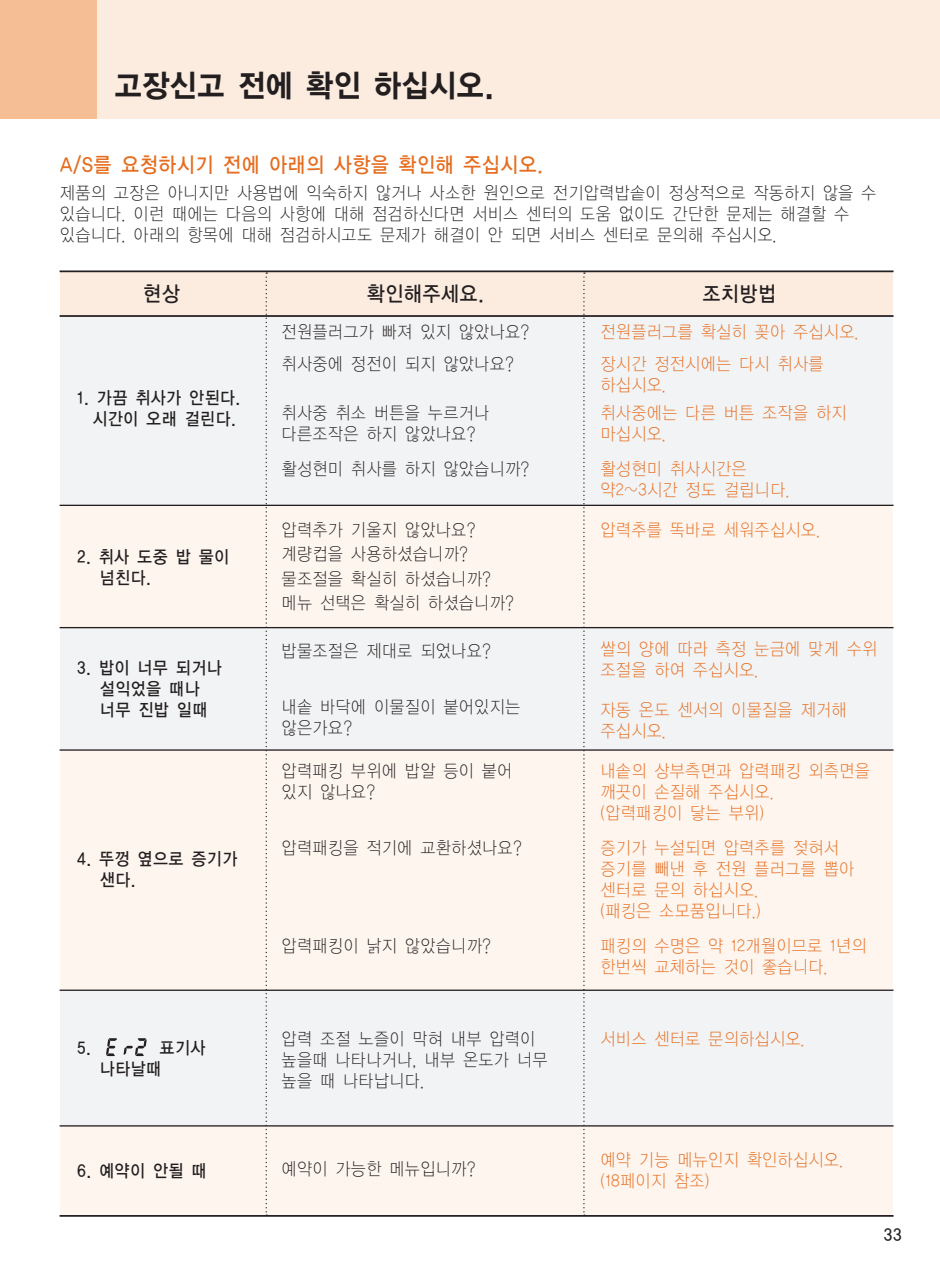
<style>
.page{position:relative;width:940px;height:1274px;background:#fff}
.page>*{position:absolute;margin:0;border:0;box-sizing:border-box;transform-origin:0 0}
.t1{font:31.5px "YDIYGO150 KSCPC EUC H";letter-spacing:-.05em;color:#231f20;scale:.92 1}
.t2{font:21px "YDIYGO130 KSCPC EUC H";letter-spacing:-.02em;color:#e66c1e;scale:.9 1}
.t3{font:21px "YDIYGO130 KSCPC EUC H";letter-spacing:-.02em;color:#231f20;scale:.9 1}
.t4{font:17.5px/21px "YDIYGO110 KSCPC EUC H";letter-spacing:-.02em;color:#231f20;scale:.9 1}
.t5{font:17.5px/21px "YDIYGO110 KSCPC EUC H";letter-spacing:-.02em;color:#e66c1e;scale:.9 1}
.t6{font:17.5px/21px "YDIYGO130 KSCPC EUC H";letter-spacing:-.02em;color:#231f20;scale:.9 1}
</style>
<div class="page">
<div style="left:60px;top:271px;width:832px;height:58px;background:#fcecdf"></div>
<div style="left:60px;top:316px;width:832px;height:899px;background:#fdf5ee"></div>
<hr style="left:60px;top:270px;width:833px;height:2px;background:#231f20">
<hr style="left:60px;top:1214px;width:833px;height:2px;background:#231f20">
<div style="left:60px;top:317px;width:832px;height:188px;background:#f2f3f4"></div>
<div style="left:60px;top:628px;width:832px;height:122px;background:#f2f3f4"></div>
<div style="left:60px;top:990px;width:832px;height:135px;background:#f2f3f4"></div>
<svg style="left:265px;top:272px;width:2px;height:943px"></svg>
<svg style="left:583px;top:272px;width:2px;height:943px"></svg>
<hr style="left:60px;top:315px;width:833px;height:2px;background:#231f20">
<hr style="left:60px;top:504px;width:833px;height:2px;background:#231f20">
<hr style="left:60px;top:627px;width:833px;height:1px;background:#231f20">
<hr style="left:60px;top:749px;width:833px;height:1px;background:#231f20">
<hr style="left:60px;top:989px;width:833px;height:1px;background:#231f20">
<hr style="left:60px;top:1125px;width:833px;height:1px;background:#231f20">
<svg style="left:106px;top:1038px;width:11px;height:18px"></svg>
<svg style="left:123px;top:1038px;width:23px;height:18px"></svg>
<div style="left:0;top:0;width:939px;height:118px;background:#fcecdf"></div>
<div style="left:0;top:0;width:97px;height:118px;background:#f6be95"></div>
<h1 class="t1" style="left:114px;top:67px;width:416px">고장신고 전에 확인 하십시오.</h1>
<p class="t2" style="left:60px;top:153px;width:539px">A/S를 요청하시기 전에 아래의 사항을 확인해 주십시오.</p>
<p class="t4" style="left:60px;top:182px;width:909px">제품의 고장은 아니지만 사용법에 익숙하지 않거나 사소한 원인으로 전기압력밥솥이 정상적으로 작동하지 않을 수 있습니다. 이런 때에는 다음의 사항에 대해 점검하신다면 서비스 센터의 도움 없이도 간단한 문제는 해결할 수 있습니다. 아래의 항목에 대해 점검하시고도 문제가 해결이 안 되면 서비스 센터로 문의해 주십시오.</p>
<p class="t3" style="left:143px;top:282px;width:43px">현상</p>
<p class="t3" style="left:366px;top:282px;width:132px">확인해주세요.</p>
<p class="t3" style="left:702px;top:282px;width:84px">조치방법</p>
<p class="t6" style="left:77px;top:387px;width:183px;text-align:right">1. 가끔 취사가 안된다. 시간이 오래 걸린다.</p>
<p class="t6" style="left:100px;top:546px;width:146px;text-indent:-23px">2. 취사 도중 밥 물이 넘친다.</p>
<p class="t6" style="left:77px;top:657px;width:163px;text-align:center">3. 밥이 너무 되거나 설익었을 때나<br>너무 진밥 일때</p>
<p class="t6" style="left:100px;top:848px;width:155px;text-indent:-23px">4. 뚜껑 옆으로 증기가 샌다.</p>
<p class="t6" style="left:77px;top:1037px;width:18px">5.</p>
<p class="t6" style="left:100px;top:1037px;width:119px;text-indent:60px">표기사 나타날때</p>
<p class="t4" style="left:281px;top:317px;width:278px;line-height:31.5px">전원플러그가 빠져 있지 않았나요? 취사중에 정전이 되지 않았나요?</p>
<p class="t4" style="left:281px;top:402px;width:233px">취사중 취소 버튼을 누르거나 다른조작은 하지 않았나요?</p>
<p class="t4" style="left:281px;top:458px;width:278px">활성현미 취사를 하지 않았습니까?</p>
<p class="t4" style="left:281px;top:517px;width:260px;line-height:24.5px">압력추가 기울지 않았나요? 계량컵을 사용하셨습니까? 물조절을 확실히 하셨습니까? 메뉴 선택은 확실히 하셨습니까?</p>
<p class="t4" style="left:281px;top:640px;width:235px">밥물조절은 제대로 되었나요?</p>
<p class="t4" style="left:281px;top:696px;width:267px">내솥 바닥에 이물질이 붙어있지는 않은가요?</p>
<p class="t4" style="left:281px;top:760px;width:258px">압력패킹 부위에 밥알 등이 붙어 있지 않나요?</p>
<p class="t4" style="left:281px;top:837px;width:269px">압력패킹을 적기에 교환하셨나요?</p>
<p class="t4" style="left:281px;top:935px;width:235px">압력패킹이 낡지 않았습니까?</p>
<p class="t4" style="left:281px;top:1028px;width:297px">압력 조절 노즐이 막혀 내부 압력이 높을때 나타나거나, 내부 온도가 너무 높을 때 나타납니다.</p>
<p class="t5" style="left:600px;top:317px;width:289px;line-height:31.5px">전원플러그를 확실히 꽂아 주십시오. 장시간 정전시에는 다시 취사를</p>
<p class="t5" style="left:600px;top:371px;width:276px;line-height:28px">하십시오.<br>취사중에는 다른 버튼 조작을 하지</p>
<p class="t5" style="left:600px;top:416px;width:165px;line-height:35px">마십시오.<br>활성현미 취사시간은</p>
<p class="t5" style="left:600px;top:479px;width:212px">약2~3시간 정도 걸립니다.</p>
<p class="t5" style="left:600px;top:519px;width:246px">압력추를 똑바로 세워주십시오.</p>
<p class="t5" style="left:600px;top:638px;width:309px">쌀의 양에 따라 측정 눈금에 맞게 수위 조절을 하여 주십시오.</p>
<p class="t5" style="left:600px;top:699px;width:276px">자동 온도 센서의 이물질을 제거해 주십시오.</p>
<p class="t5" style="left:600px;top:760px;width:301px">내솥의 상부측면과 압력패킹 외측면을 깨끗이 손질해 주십시오.<br>(압력패킹이 닿는 부위)</p>
<p class="t5" style="left:600px;top:837px;width:284px">증기가 누설되면 압력추를 젖혀서 증기를 빼낸 후 전원 플러그를 뽑아 센터로 문의 하십시오.<br>(패킹은 소모품입니다.)</p>
<p class="t5" style="left:600px;top:935px;width:298px">패킹의 수명은 약 12개월이므로 1년의 한번씩 교체하는 것이 좋습니다.</p>
<p class="t5" style="left:600px;top:1028px;width:229px">서비스 센터로 문의하십시오.</p>
<p class="t6" style="left:77px;top:1160px;width:146px">6. 예약이 안될 때</p>
<p class="t4" style="left:281px;top:1159px;width:218px">예약이 가능한 메뉴입니까?</p>
<p class="t5" style="left:600px;top:1149px;width:272px">예약 기능 메뉴인지 확인하십시오. (18페이지 참조)</p>
<p class="t6" style="left:883px;top:1224px;width:22px">33</p>
</div>
